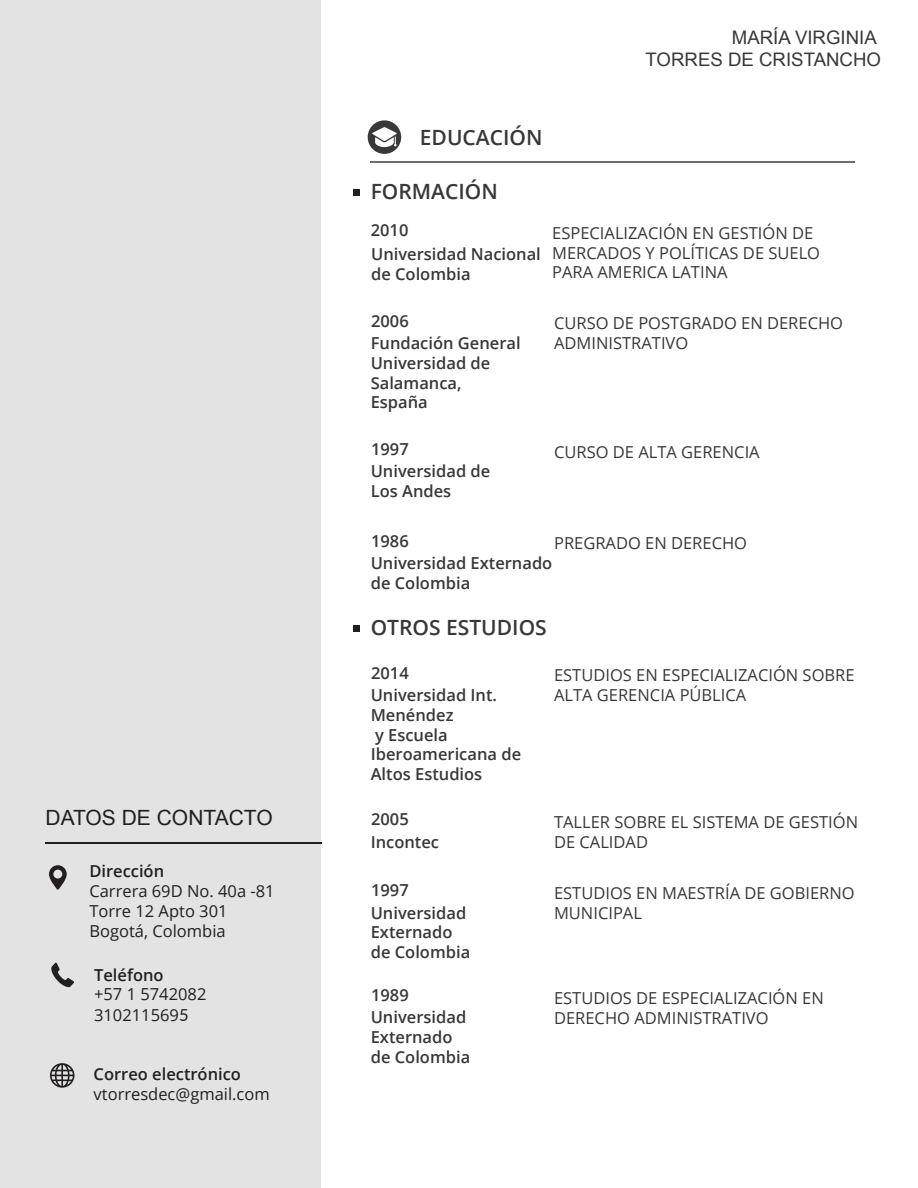
<style>
.page{position:relative;width:918px;height:1188px;background:#fff}
.page>*{position:absolute;margin:0;border:0;box-sizing:border-box;transform-origin:0 0}
.t1{font:600 21px "Open Sans";color:#383839}
.t2{font:21px "Arial";color:#231f20}
.t3{font:18.6px/22.4px "Arial";color:#383839;text-align:right}
.t4{font:16.5px/19.8px "Open Sans";color:#383839}
.t5{font:600 16.5px/19.8px "Open Sans";color:#383839}
.t6{font:16.5px/19.8px "Open Sans";color:#231f20}
.t7{font:600 16.5px "Open Sans";color:#231f20}
.s1{font-family:"Lato"}
</style>
<div class="page">
<div style="left:368px;top:120px;width:33px;height:34px;background:#383839;border-radius:50%"></div>
<svg style="left:372px;top:127px;width:25px;height:20px"></svg>
<hr style="left:370px;top:161px;width:485px;height:1px;background:#6c6d70">
<div style="left:0;top:0;width:321px;height:1188px;background:#e2e3e2"></div>
<hr style="left:46px;top:842px;width:276px;height:1px;background:#231f20">
<svg style="left:50px;top:1063px;width:24px;height:25px"></svg>
<svg style="left:51px;top:963px;width:23px;height:24px"></svg>
<svg style="left:49px;top:865px;width:18px;height:25px"></svg>
<svg style="left:354px;top:189px;width:6px;height:6px"></svg>
<svg style="left:354px;top:626px;width:6px;height:6px"></svg>
<p class="t2" style="left:46px;top:804px;width:229px">DATOS DE CONTACTO</p>
<p class="t7" style="left:89px;top:860px;width:76px">Dirección</p>
<p class="t6" style="left:89px;top:881px;width:187px">Carrera 69D No. 40a -81<br>Torre 12 Apto 301<br>Bogotá, Colombia</p>
<p class="t7" style="left:94px;top:963px;width:71px">Teléfono</p>
<p class="t6" style="left:94px;top:984px;width:114px;line-height:20.4px">+57 1 5742082<br>310211569<span class="s1">5</span></p>
<p class="t7" style="left:94px;top:1063px;width:149px">Correo electrónico</p>
<p class="t6" style="left:94px;top:1083px;width:178px">vtorresdec@gmail.com</p>
<p class="t3" style="left:646px;top:26px;width:237px">MARÍA VIRGINIA<br>TORRES DE CRISTANCHO</p>
<p class="t1" style="left:420px;top:123px;width:124px">EDUCACIÓN</p>
<p class="t1" style="left:371px;top:177px;width:129px">FORMACIÓN</p>
<p class="t5" style="left:371px;top:219px;width:39px">2010</p>
<p class="t5" style="left:371px;top:244px;width:171px">Universidad Nacional de Colombia</p>
<p class="t4" style="left:552px;top:222px;width:269px">ESPECIALIZACIÓN EN GESTIÓN DE<br>MERCADOS Y POLÍTICAS DE SUELO<br>PARA AMERICA LATINA</p>
<p class="t5" style="left:371px;top:310px;width:39px">2006</p>
<p class="t4" style="left:554px;top:313px;width:291px">CURSO DE POSTGRADO EN DERECHO</p>
<p class="t5" style="left:371px;top:333px;width:151px">Fundación General</p>
<p class="t4" style="left:554px;top:333px;width:136px">ADMINISTRATIVO</p>
<p class="t5" style="left:371px;top:353px;width:121px">Universidad de<br>Salamanca,<br>España</p>
<p class="t5" style="left:371px;top:439px;width:39px">1997</p>
<p class="t5" style="left:371px;top:461px;width:121px">Universidad de<br>Los Andes</p>
<p class="t5" style="left:371px;top:530px;width:39px">1986</p>
<p class="t4" style="left:554px;top:441px;width:207px">CURSO DE ALTA GERENCIA</p>
<p class="t4" style="left:554px;top:533px;width:195px">PREGRADO EN DERECHO</p>
<p class="t5" style="left:371px;top:553px;width:183px">Universidad Externado de Colombia</p>
<p class="t1" style="left:371px;top:613px;width:178px">OTROS ESTUDIOS</p>
<p class="t5" style="left:371px;top:662px;width:39px">2014</p>
<p class="t4" style="left:554px;top:665px;width:302px">ESTUDIOS EN ESPECIALIZACIÓN SOBRE</p>
<p class="t5" style="left:371px;top:685px;width:128px">Universidad Int.</p>
<p class="t4" style="left:554px;top:685px;width:194px">ALTA GERENCIA PÚBLICA</p>
<p class="t5" style="left:371px;top:705px;width:152px">Menéndez<br>y Escuela<br>Iberoamericana de<br>Altos Estudios</p>
<p class="t5" style="left:371px;top:809px;width:39px">2005</p>
<p class="t4" style="left:554px;top:812px;width:306px">TALLER SOBRE EL SISTEMA DE GESTIÓN</p>
<p class="t5" style="left:371px;top:831px;width:70px">Incontec</p>
<p class="t4" style="left:554px;top:832px;width:96px">DE CALIDAD</p>
<p class="t5" style="left:371px;top:880px;width:39px">1997</p>
<p class="t4" style="left:554px;top:883px;width:302px">ESTUDIOS EN MAESTRÍA DE GOBIERNO</p>
<p class="t5" style="left:371px;top:902px;width:97px">Universidad</p>
<p class="t4" style="left:554px;top:903px;width:89px">MUNICIPAL</p>
<p class="t5" style="left:371px;top:922px;width:101px">Externado de Colombia</p>
<p class="t5" style="left:371px;top:985px;width:39px">1989</p>
<p class="t4" style="left:554px;top:987px;width:271px">ESTUDIOS DE ESPECIALIZACIÓN EN</p>
<p class="t5" style="left:371px;top:1007px;width:97px">Universidad</p>
<p class="t4" style="left:554px;top:1007px;width:216px">DERECHO ADMINISTRATIVO</p>
<p class="t5" style="left:371px;top:1027px;width:101px">Externado de Colombia</p>
</div>
